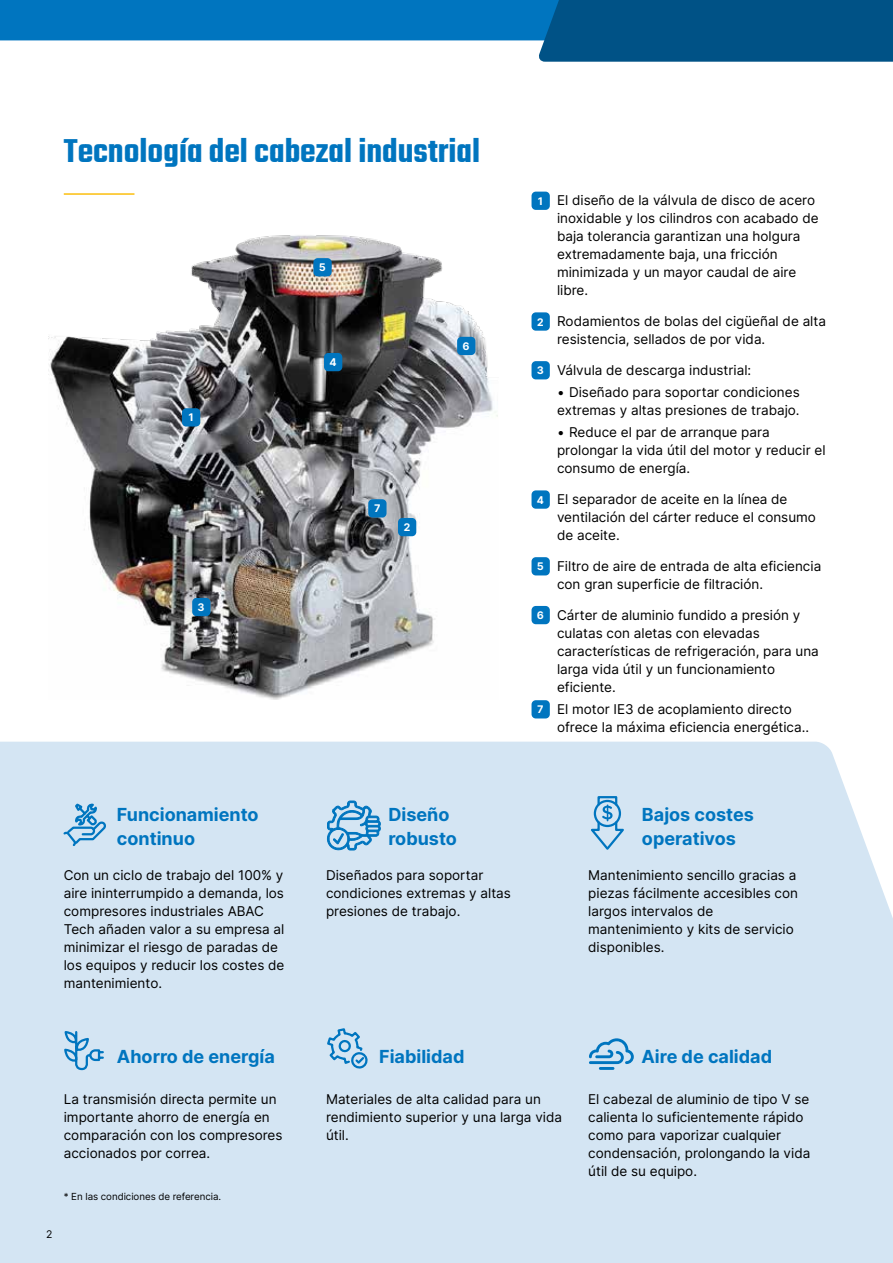
<style>
.page{position:relative;width:893px;height:1263px;background:#fff}
.page>*{position:absolute;margin:0;border:0;box-sizing:border-box;transform-origin:0 0}
.t1{font:600 36px "Teko";color:#0075bf}
.t2{font:700 18px/24px "Inter";color:#0075bf}
.t3{font:13.5px/18px "Inter";color:#000}
.t4{font:700 10.5px "Inter";color:#fff}
.t5{font:10.5px "Inter";color:#000}
.t6{font:9.75px "Inter";letter-spacing:-.005em;color:#000}
.s1{font-weight:700;font-size:10.5px;color:#fff}
</style>
<div class="page">
<div style="left:0;top:742px;width:893px;height:521px;background:#d4e5f3"></div>
<svg style="left:0;top:0;width:893px;height:62px"></svg>
<svg style="left:63px;top:1029px;width:42px;height:42px;background:#a2cae6"></svg>
<img style="left:49px;top:235px;width:449px;height:465px">
<div style="left:531px;top:192px;width:19px;height:18px;background:#0075bf;border-radius:4px"></div>
<div style="left:531px;top:312px;width:19px;height:19px;background:#0075bf;border-radius:4px"></div>
<div style="left:531px;top:361px;width:19px;height:18px;background:#0075bf;border-radius:4px"></div>
<div style="left:531px;top:490px;width:19px;height:19px;background:#0075bf;border-radius:4px"></div>
<div style="left:531px;top:557px;width:19px;height:18px;background:#0075bf;border-radius:4px"></div>
<div style="left:531px;top:606px;width:19px;height:18px;background:#0075bf;border-radius:4px"></div>
<div style="left:531px;top:700px;width:19px;height:18px;background:#0075bf;border-radius:4px"></div>
<div style="left:313px;top:258px;width:19px;height:18px;background:#0075bf;border-radius:4px"></div>
<div style="left:324px;top:353px;width:18px;height:18px;background:#0075bf;border-radius:4px"></div>
<div style="left:457px;top:337px;width:18px;height:18px;background:#0075bf;border-radius:4px"></div>
<div style="left:398px;top:518px;width:18px;height:18px;background:#0075bf;border-radius:4px"></div>
<div style="left:192px;top:598px;width:18px;height:18px;background:#0075bf;border-radius:4px"></div>
<div style="left:182px;top:408px;width:18px;height:18px;background:#0075bf;border-radius:4px"></div>
<hr style="left:64px;top:193px;width:70px;height:2px;background:#fcbe0e">
<svg style="left:325px;top:1027px;width:44px;height:44px;background:#a4cbe7"></svg>
<svg style="left:62px;top:802px;width:46px;height:46px;background:#a0c9e6"></svg>
<hr style="left:599px;top:1067px;width:15px;height:3px;background:#0075bf">
<svg style="left:589px;top:1038px;width:45px;height:26px"></svg>
<svg style="left:587px;top:795px;width:41px;height:57px;background:#a7cde8"></svg>
<svg style="left:325px;top:800px;width:56px;height:51px;background:#89bde0"></svg>
<div style="left:368px;top:499px;width:19px;height:18px;background:#0075bf;border-radius:4px"></div>
<h1 class="t1" style="left:64px;top:129px;width:418px">Tecnología del cabezal industrial</h1>
<p class="t4" style="left:187px;top:410px;width:9px">1</p>
<p class="t4" style="left:198px;top:599px;width:9px">3</p>
<p class="t4" style="left:319px;top:260px;width:9px">5</p>
<p class="t4" style="left:329px;top:354px;width:9px">4</p>
<p class="t4" style="left:463px;top:338px;width:9px">6</p>
<p class="t4" style="left:374px;top:501px;width:9px">7</p>
<p class="t4" style="left:403px;top:519px;width:9px">2</p>
<p class="t3" style="left:557px;top:191px;width:263px;text-indent:-20px"><span class="s1">1</span> El diseño de la válvula de disco de acero inoxidable y los cilindros con acabado de baja tolerancia garantizan una holgura extremadamente baja, una fricción minimizada y un mayor caudal de aire libre.</p>
<p class="t3" style="left:557px;top:312px;width:270px;text-indent:-20px"><span class="s1">2</span> Rodamientos de bolas del cigüeñal de alta resistencia, sellados de por vida.</p>
<p class="t3" style="left:537px;top:361px;width:216px"><span class="s1">3</span> Válvula de descarga industrial:</p>
<p class="t3" style="left:557px;top:383px;width:244px">• Diseñado para soportar condiciones extremas y altas presiones de trabajo.</p>
<p class="t3" style="left:557px;top:423px;width:270px">• Reduce el par de arranque para prolongar la vida útil del motor y reducir el consumo de energía.</p>
<p class="t3" style="left:557px;top:490px;width:260px;text-indent:-20px"><span class="s1">4</span> El separador de aceite en la línea de ventilación del cárter reduce el consumo de aceite.</p>
<p class="t3" style="left:557px;top:557px;width:266px;text-indent:-20px"><span class="s1">5</span> Filtro de aire de entrada de alta eficiencia con gran superficie de filtración.</p>
<p class="t3" style="left:557px;top:605px;width:263px;text-indent:-20px"><span class="s1">6</span> Cárter de aluminio fundido a presión y culatas con aletas con elevadas características de refrigeración, para una larga vida útil y un funcionamiento eficiente.</p>
<p class="t3" style="left:557px;top:700px;width:254px;text-indent:-20px"><span class="s1">7</span> El motor IE3 de acoplamiento directo ofrece la máxima eficiencia energética..</p>
<h2 class="t2" style="left:117px;top:801px;width:143px">Funcionamiento continuo</h2>
<h2 class="t2" style="left:388px;top:801px;width:70px">Diseño robusto</h2>
<h2 class="t2" style="left:642px;top:801px;width:114px">Bajos costes operativos</h2>
<p class="t3" style="left:64px;top:866px;width:222px">Con un ciclo de trabajo del 100% y aire ininterrumpido a demanda, los compresores industriales ABAC<br>Tech añaden valor a su empresa al minimizar el riesgo de paradas de los equipos y reducir los costes de mantenimiento.</p>
<p class="t3" style="left:326px;top:866px;width:186px">Diseñados para soportar condiciones extremas y altas presiones de trabajo.</p>
<p class="t3" style="left:588px;top:866px;width:211px">Mantenimiento sencillo gracias a piezas fácilmente accesibles con largos intervalos de mantenimiento y kits de servicio disponibles.</p>
<p class="t5" style="left:46px;top:1227px;width:8px">2</p>
<h2 class="t2" style="left:117px;top:1044px;width:159px">Ahorro de energía</h2>
<h2 class="t2" style="left:379px;top:1044px;width:87px">Fiabilidad</h2>
<p class="t3" style="left:64px;top:1090px;width:220px">La transmisión directa permite un importante ahorro de energía en comparación con los compresores accionados por correa.</p>
<p class="t3" style="left:326px;top:1090px;width:238px">Materiales de alta calidad para un rendimiento superior y una larga vida útil.</p>
<p class="t6" style="left:64px;top:1189px;width:159px">* En las condiciones de referencia.</p>
<h2 class="t2" style="left:641px;top:1044px;width:132px">Aire de calidad</h2>
<p class="t3" style="left:588px;top:1090px;width:224px">El cabezal de aluminio de tipo V se calienta lo suficientemente rápido como para vaporizar cualquier condensación, prolongando la vida útil de su equipo.</p>
</div>
